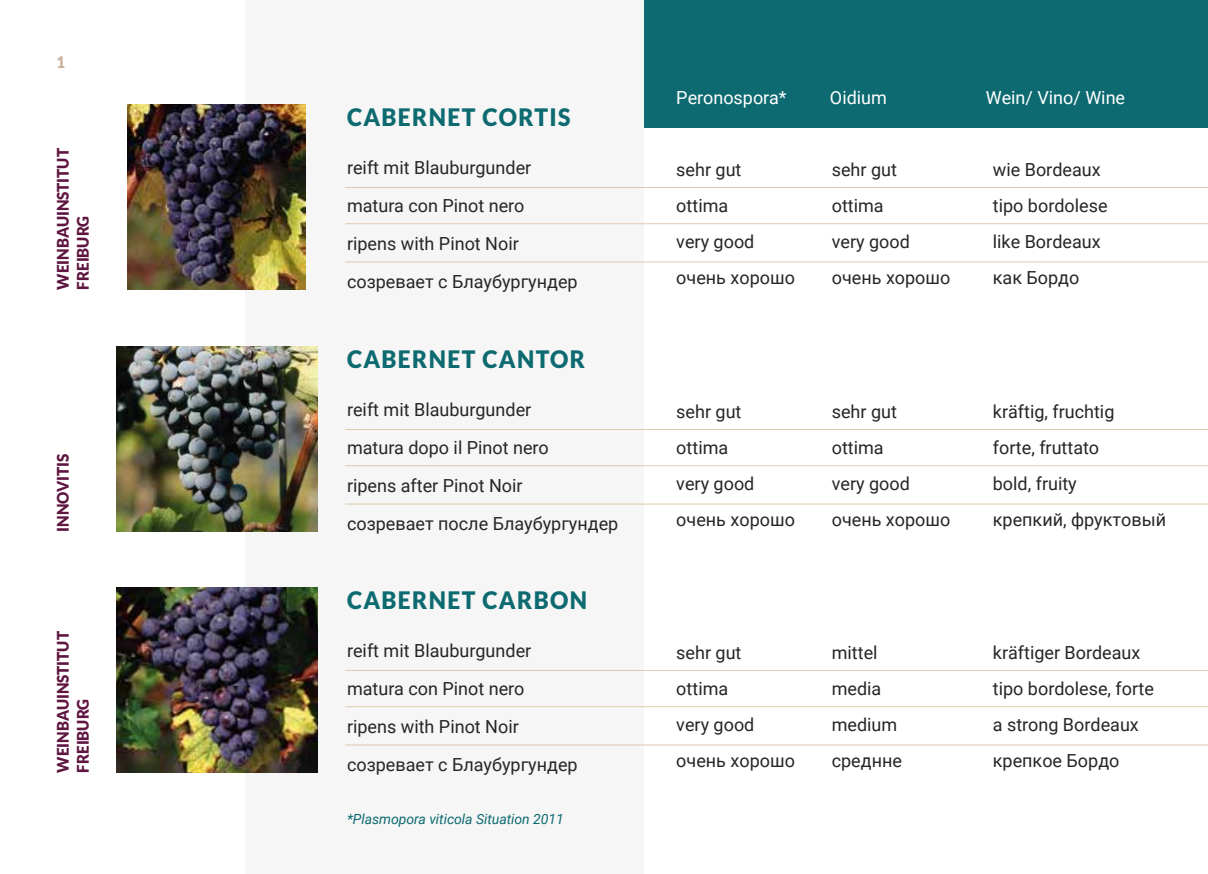
<style>
.page{position:relative;width:1208px;height:874px;background:#fff}
.page>*{position:absolute;margin:0;border:0;box-sizing:border-box;transform-origin:0 0}
.t1{font:900 24px "Lato";letter-spacing:.06em;color:#0c6a70;scale:.95 1}
.t2{font:18px/36px "Roboto";color:#262627}
.t3{font:18px "Roboto";color:#fff}
.t4{font:900 16px/20px "Lato";color:#5f1641;scale:.95 1}
.t5{font:900 16px "Lato";color:#cab09a;scale:.92 1}
.t6{font:italic 14px "Roboto";letter-spacing:-.005em;color:#0c6a70}
</style>
<div class="page">
<div style="left:634px;top:0;width:574px;height:127px;background:#0c6a70"></div>
<div style="left:245px;top:0;width:399px;height:873px;background:#f6f6f6"></div>
<hr style="left:345px;top:223px;width:863px;height:1px;background:#ddcaaf">
<hr style="left:345px;top:187px;width:863px;height:1px;background:#ddcaaf">
<hr style="left:345px;top:261px;width:863px;height:1px;background:#ddcaaf">
<hr style="left:345px;top:465px;width:863px;height:1px;background:#ddcaaf">
<hr style="left:345px;top:429px;width:863px;height:1px;background:#ddcaaf">
<hr style="left:345px;top:503px;width:863px;height:1px;background:#ddcaaf">
<hr style="left:345px;top:706px;width:863px;height:1px;background:#ddcaaf">
<hr style="left:345px;top:669px;width:863px;height:1px;background:#ddcaaf">
<hr style="left:345px;top:744px;width:863px;height:1px;background:#ddcaaf">
<img style="left:127px;top:105px;width:179px;height:184px">
<img style="left:117px;top:346px;width:200px;height:185px">
<img style="left:117px;top:587px;width:200px;height:185px">
<p class="t5" style="left:56px;top:53px;width:11px">1</p>
<p class="t4" style="left:52px;top:289px;width:150px;rotate:-90deg">WEINBAUINSTITUT<br>FREIBURG</p>
<p class="t4" style="left:52px;top:531px;width:84px;rotate:-90deg">INNOVITIS</p>
<p class="t4" style="left:52px;top:772px;width:150px;rotate:-90deg">WEINBAUINSTITUT<br>FREIBURG</p>
<h1 class="t1" style="left:347px;top:103px;width:237px">CABERNET CORTIS</h1>
<p class="t3" style="left:676px;top:85px;width:112px">Peronospora*</p>
<p class="t3" style="left:830px;top:85px;width:58px">Oidium</p>
<p class="t3" style="left:985px;top:85px;width:141px">Wein/ Vino/ Wine</p>
<p class="t2" style="left:347px;top:148px;width:232px;line-height:38px">reift mit Blauburgunder matura con Pinot nero ripens with Pinot Noir созревает с Блаубургундер</p>
<p class="t2" style="left:676px;top:151px;width:120px">sehr gut ottima<br>very good очень хорошо</p>
<p class="t2" style="left:831px;top:151px;width:120px">sehr gut ottima<br>very good очень хорошо</p>
<p class="t2" style="left:993px;top:151px;width:116px">wie Bordeaux tipo bordolese like Bordeaux как Бордо</p>
<h1 class="t1" style="left:347px;top:345px;width:252px">CABERNET CANTOR</h1>
<p class="t2" style="left:347px;top:390px;width:273px;line-height:38px">reift mit Blauburgunder<br>matura dopo il Pinot nero<br>ripens after Pinot Noir<br>созревает после Блаубургундер</p>
<p class="t2" style="left:676px;top:393px;width:120px">sehr gut ottima<br>very good очень хорошо</p>
<p class="t2" style="left:831px;top:393px;width:120px">sehr gut ottima<br>very good очень хорошо</p>
<p class="t2" style="left:993px;top:393px;width:175px">kräftig, fruchtig<br>forte, fruttato<br>bold, fruity<br>крепкий, фруктовый</p>
<h1 class="t1" style="left:347px;top:586px;width:254px">CABERNET CARBON</h1>
<p class="t2" style="left:347px;top:630px;width:232px;line-height:38px">reift mit Blauburgunder matura con Pinot nero ripens with Pinot Noir созревает с Блаубургундер</p>
<p class="t2" style="left:676px;top:633px;width:120px">sehr gut ottima<br>very good очень хорошо</p>
<p class="t2" style="left:831px;top:633px;width:72px">mittel media medium среднне</p>
<p class="t2" style="left:993px;top:633px;width:163px">kräftiger Bordeaux tipo bordolese, forte a strong Bordeaux крепкое Бордо</p>
<p class="t6" style="left:347px;top:809px;width:218px">*Plasmopora viticola Situation 2011</p>
</div>
